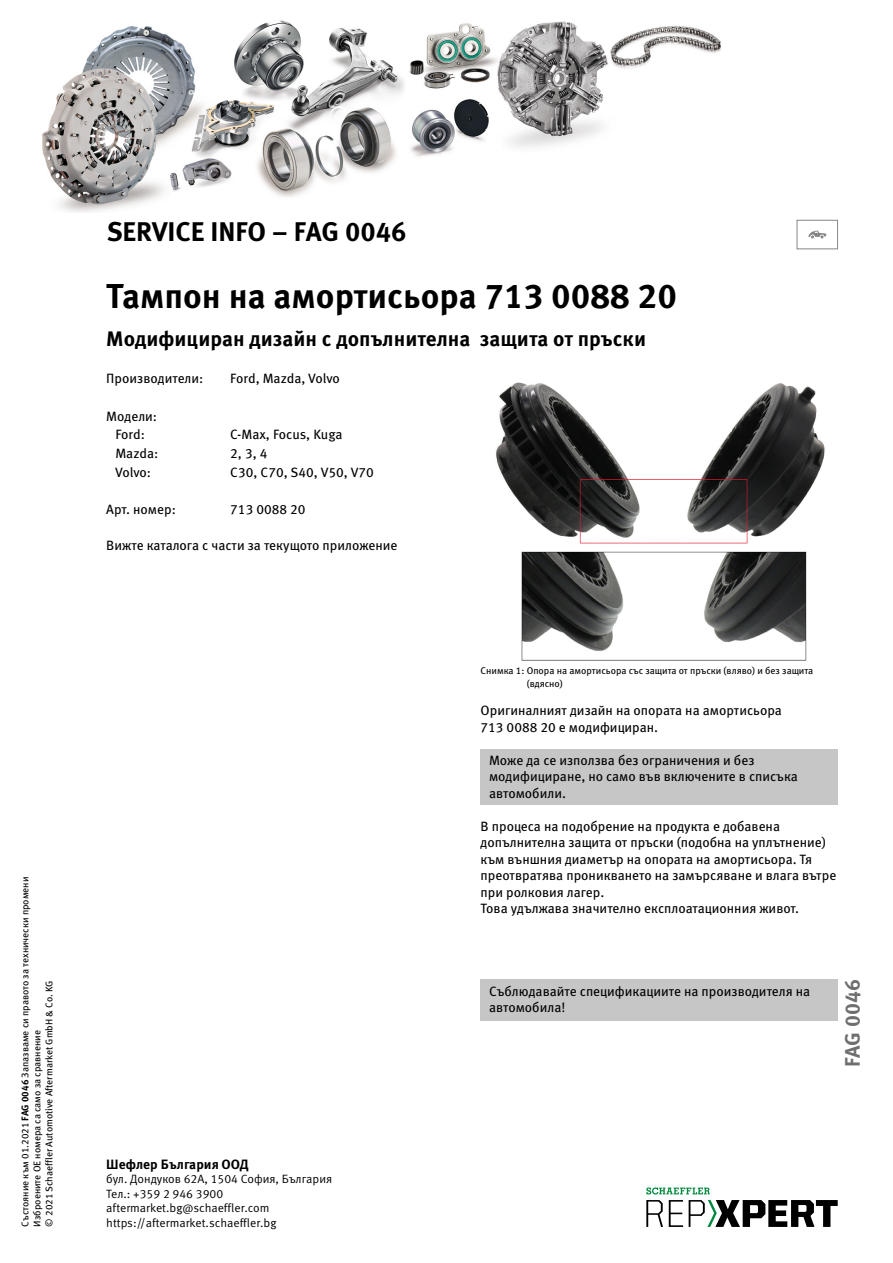
<style>
.page{position:relative;width:893px;height:1263px;background:#fff}
.page>*{position:absolute;margin:0;border:0;box-sizing:border-box;transform-origin:0 0}
.t1{font:700 34.5px "Meta Pro";color:#000}
.t2{font:700 27px "Meta Pro";color:#000}
.t3{font:700 21px "Meta Pro";color:#000}
.t4{font:700 21px "Meta Pro";color:#706f6f}
.t5{font:13.5px/16.5px "Meta Pro";color:#000}
.t6{font:700 13.5px "Meta Pro";color:#000}
.t7{font:12px/14.4px "Meta Pro Norm";color:#000}
.t8{font:9.75px/12px "Meta Pro";color:#000}
.s1{font-weight:700}
</style>
<div class="page">
<div style="left:480px;top:749px;width:358px;height:55px;background:#c6c6c6"></div>
<img style="left:496px;top:382px;width:329px;height:279px">
<div style="left:480px;top:980px;width:358px;height:41px;background:#c6c6c6"></div>
<div style="left:797px;top:220px;width:41px;height:29px;border:1px solid #878787"></div>
<svg style="left:808px;top:231px;width:18px;height:7px"></svg>
<img style="left:42px;top:20px;width:679px;height:192px">
<svg style="left:646px;top:1200px;width:17px;height:27px"></svg>
<svg style="left:669px;top:1200px;width:14px;height:27px"></svg>
<svg style="left:689px;top:1200px;width:149px;height:27px"></svg>
<svg style="left:646px;top:1187px;width:64px;height:7px"></svg>
<p class="t8" style="left:19px;top:1226px;width:351px;rotate:-90deg">Състояние към 01.2021 <span class="s1">FAG 0046</span> Запазваме си правото за технически промени<br>Изброените ОЕ номера са само за сравнение<br>© 2021 Schaeffler Automotive Aftermarket GmbH &amp; Co. KG</p>
<h2 class="t2" style="left:107px;top:210px;width:301px">SERVICE INFO – FAG 0046</h2>
<h1 class="t1" style="left:106px;top:269px;width:572px">Тампон на амортисьора 713 0088 20</h1>
<h3 class="t3" style="left:106px;top:323px;width:541px">Модифициран дизайн с допълнителна защита от пръски</h3>
<p class="t5" style="left:106px;top:369px;width:99px">Производители:</p>
<p class="t5" style="left:230px;top:369px;width:111px">Ford, Mazda, Volvo</p>
<p class="t5" style="left:106px;top:406px;width:52px;line-height:18.8px;text-align:center">Модели:<br>Ford:</p>
<p class="t5" style="left:230px;top:425px;width:114px">C-Max, Focus, Kuga</p>
<p class="t5" style="left:115px;top:444px;width:44px">Mazda:</p>
<p class="t5" style="left:230px;top:444px;width:39px">2, 3, 4</p>
<p class="t5" style="left:115px;top:463px;width:37px">Volvo:</p>
<p class="t5" style="left:230px;top:463px;width:145px">C30, C70, S40, V50, V70</p>
<p class="t5" style="left:106px;top:500px;width:71px">Арт. номер:</p>
<p class="t5" style="left:230px;top:500px;width:77px">713 0088 20</p>
<p class="t5" style="left:106px;top:536px;width:293px">Вижте каталога с части за текущото приложение</p>
<p class="t6" style="left:106px;top:1154px;width:144px">Шефлер България ООД</p>
<p class="t7" style="left:106px;top:1171px;width:227px">бул. Дондуков 62А, 1504 София, България Тел.: +359 2 946 3900 aftermarket.bg@schaeffler.com https://aftermarket.schaeffler.bg</p>
<p class="t8" style="left:527px;top:663px;width:288px;line-height:12.8px;text-indent:-46px">Снимка 1: Опора на амортисьора със защита от пръски (вляво) и без защита (вдясно)</p>
<p class="t5" style="left:480px;top:701px;width:303px">Оригиналният дизайн на опората на амортисьора<br>713 0088 20 е модифициран.</p>
<p class="t5" style="left:489px;top:751px;width:310px">Може да се използва без ограничения и без модифициране, но само във включените в списъка автомобили.</p>
<p class="t5" style="left:480px;top:817px;width:357px">В процеса на подобрение на продукта е добавена допълнителна защита от пръски (подобна на уплътнение) към външния диаметър на опората на амортисьора. Тя преотвратява проникването на замърсяване и влага вътре при ролковия лагер.<br>Това удължава значително експлоатационния живот.</p>
<p class="t5" style="left:489px;top:982px;width:323px">Съблюдавайте спецификациите на производителя на автомобила!</p>
<h3 class="t4" style="left:836px;top:1067px;width:89px;rotate:-90deg">FAG 0046</h3>
</div>
